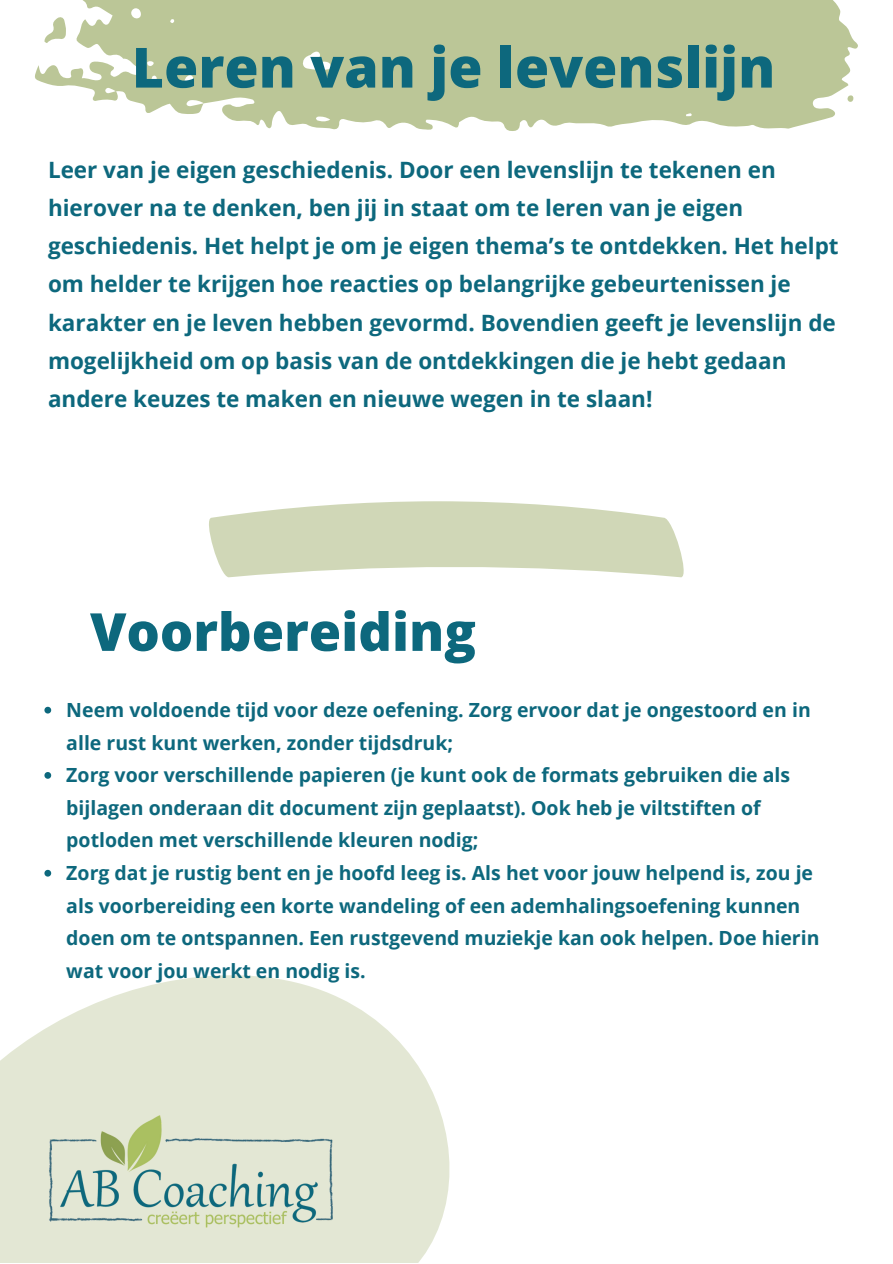
<style>
.page{position:relative;width:893px;height:1264px;background:#fff}
.page>*{position:absolute;margin:0;border:0;box-sizing:border-box;transform-origin:0 0}
.t1{font:800 55.5px "Open Sans";color:#0d687d}
.t2{font:800 52.5px "Open Sans";color:#0d687d}
.t3{font:700 22.5px/38.2px "Open Sans";color:#0d687d}
.t4{font:700 19.5px/32.5px "Open Sans";color:#0d687d}
</style>
<div class="page">
<svg style="left:35px;top:0;width:823px;height:131px;fill:#bbc697"></svg>
<svg style="left:44px;top:16px;width:22px;height:27px"></svg>
<svg style="left:847px;top:95px;width:6px;height:7px"></svg>
<svg style="left:0;top:876px;width:450px;height:386px;fill:#e3e7d4"></svg>
<img style="left:39px;top:1109px;width:299px;height:127px">
<svg style="left:209px;top:501px;width:475px;height:76px"></svg>
<svg style="left:44px;top:706px;width:7px;height:7px"></svg>
<svg style="left:44px;top:772px;width:7px;height:6px"></svg>
<svg style="left:44px;top:869px;width:7px;height:7px"></svg>
<h1 class="t1" style="left:132px;top:28px;width:645px">Leren van je levenslijn</h1>
<p class="t3" style="left:48px;top:150px;width:792px">Leer van je eigen geschiedenis. Door een levenslijn te tekenen en hierover na te denken, ben jij in staat om te leren van je eigen geschiedenis. Het helpt je om je eigen thema’s te ontdekken. Het helpt om helder te krijgen hoe reacties op belangrijke gebeurtenissen je karakter en je leven hebben gevormd. Bovendien geeft je levenslijn de mogelijkheid om op basis van de ontdekkingen die je hebt gedaan andere keuzes te maken en nieuwe wegen in te slaan!</p>
<h2 class="t2" style="left:90px;top:594px;width:387px">Voorbereiding</h2>
<p class="t4" style="left:66px;top:693px;width:754px">Neem voldoende tijd voor deze oefening. Zorg ervoor dat je ongestoord en in alle rust kunt werken, zonder tijdsdruk;<br>Zorg voor verschillende papieren (je kunt ook de formats gebruiken die als bijlagen onderaan dit document zijn geplaatst). Ook heb je viltstiften of potloden met verschillende kleuren nodig;<br>Zorg dat je rustig bent en je hoofd leeg is. Als het voor jouw helpend is, zou je als voorbereiding een korte wandeling of een ademhalingsoefening kunnen doen om te ontspannen. Een rustgevend muziekje kan ook helpen. Doe hierin wat voor jou werkt en nodig is.</p>
</div>
